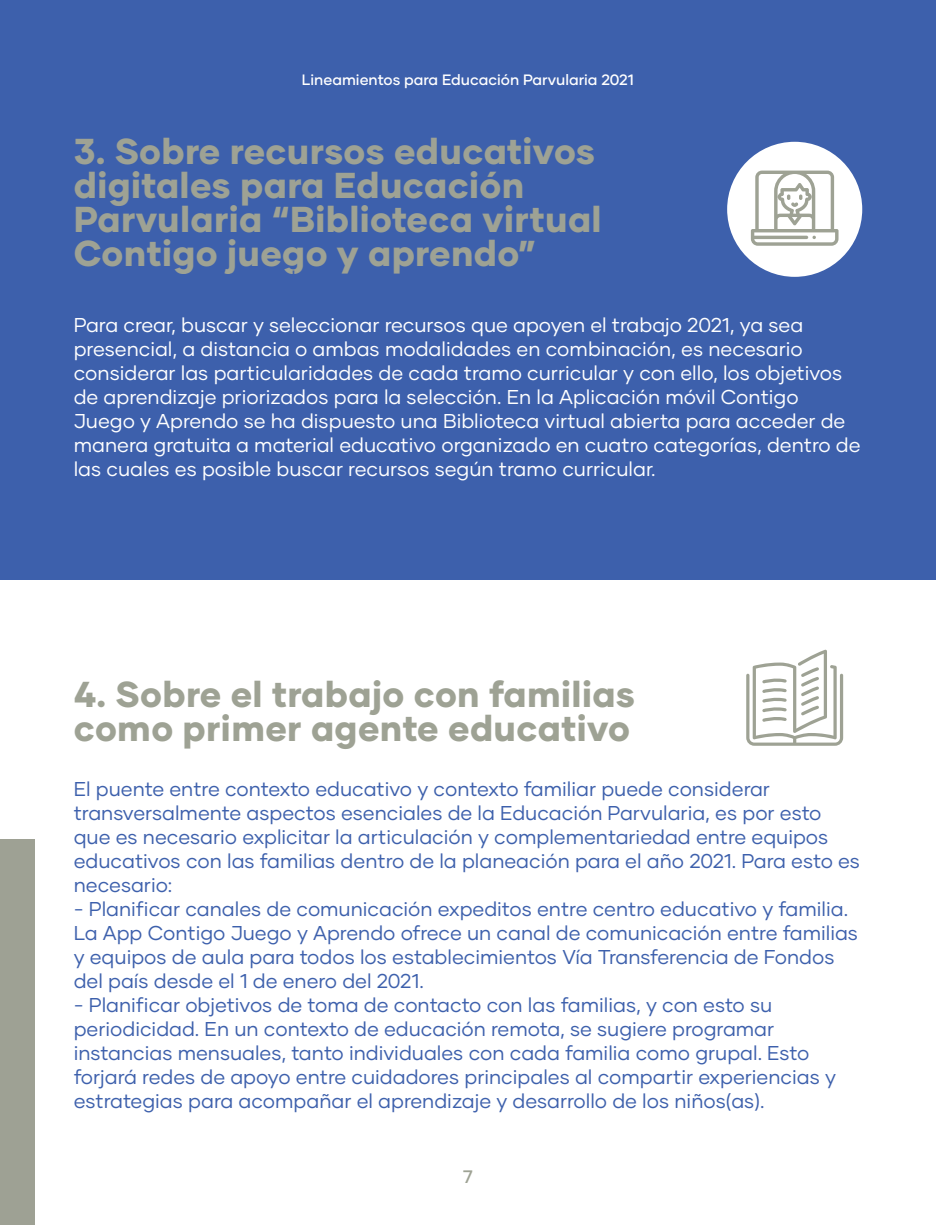
<style>
.page{position:relative;width:936px;height:1225px;background:#fff}
.page>*{position:absolute;margin:0;border:0;box-sizing:border-box;transform-origin:0 0}
.t1{font:800 36px/34px "Gilmer";letter-spacing:.01em;color:#9ea294}
.t2{font:20px/24px "Gilmer";color:#3d60ac}
.t3{font:20px/24px "Gilmer";color:#fff}
.t4{font:500 18px "Gilmer";color:#9ea294}
.t5{font:500 15px "Gilmer";color:#fff}
</style>
<div class="page">
<div style="left:0;top:839px;width:34px;height:386px;background:#9ea194"></div>
<div style="left:0;top:0;width:935px;height:579px;background:#3d60ac"></div>
<div style="left:727px;top:142px;width:135px;height:135px;background:#fff;border-radius:50%"></div>
<svg style="left:750px;top:171px;width:88px;height:75px"></svg>
<svg style="left:746px;top:649px;width:97px;height:97px"></svg>
<p class="t5" style="left:302px;top:70px;width:333px">Lineamientos para Educación Parvularia 2021</p>
<h1 class="t1" style="left:74px;top:134px;width:529px">3. Sobre recursos educativos digitales para Educación<br>Parvularia “Biblioteca virtual<br>Contigo juego y aprendo”</h1>
<p class="t3" style="left:74px;top:313px;width:788px">Para crear, buscar y seleccionar recursos que apoyen el trabajo 2021, ya sea presencial, a distancia o ambas modalidades en combinación, es necesario considerar las particularidades de cada tramo curricular y con ello, los objetivos de aprendizaje priorizados para la selección. En la Aplicación móvil Contigo Juego y Aprendo se ha dispuesto una Biblioteca virtual abierta para acceder de manera gratuita a material educativo organizado en cuatro categorías, dentro de las cuales es posible buscar recursos según tramo curricular.</p>
<h1 class="t1" style="left:74px;top:677px;width:562px">4. Sobre el trabajo con familias como primer agente educativo</h1>
<p class="t2" style="left:74px;top:776px;width:787px">El puente entre contexto educativo y contexto familiar puede considerar transversalmente aspectos esenciales de la Educación Parvularia, es por esto que es necesario explicitar la articulación y complementariedad entre equipos educativos con las familias dentro de la planeación para el año 2021. Para esto es necesario:</p>
<p class="t2" style="left:74px;top:896px;width:785px">- Planificar canales de comunicación expeditos entre centro educativo y familia.<br>La App Contigo Juego y Aprendo ofrece un canal de comunicación entre familias y equipos de aula para todos los establecimientos Vía Transferencia de Fondos del país desde el 1 de enero del 2021.</p>
<p class="t2" style="left:74px;top:992px;width:763px">- Planificar objetivos de toma de contacto con las familias, y con esto su periodicidad. En un contexto de educación remota, se sugiere programar instancias mensuales, tanto individuales con cada familia como grupal. Esto forjará redes de apoyo entre cuidadores principales al compartir experiencias y estrategias para acompañar el aprendizaje y desarrollo de los niños(as).</p>
<p class="t4" style="left:463px;top:1165px;width:11px">7</p>
</div>
